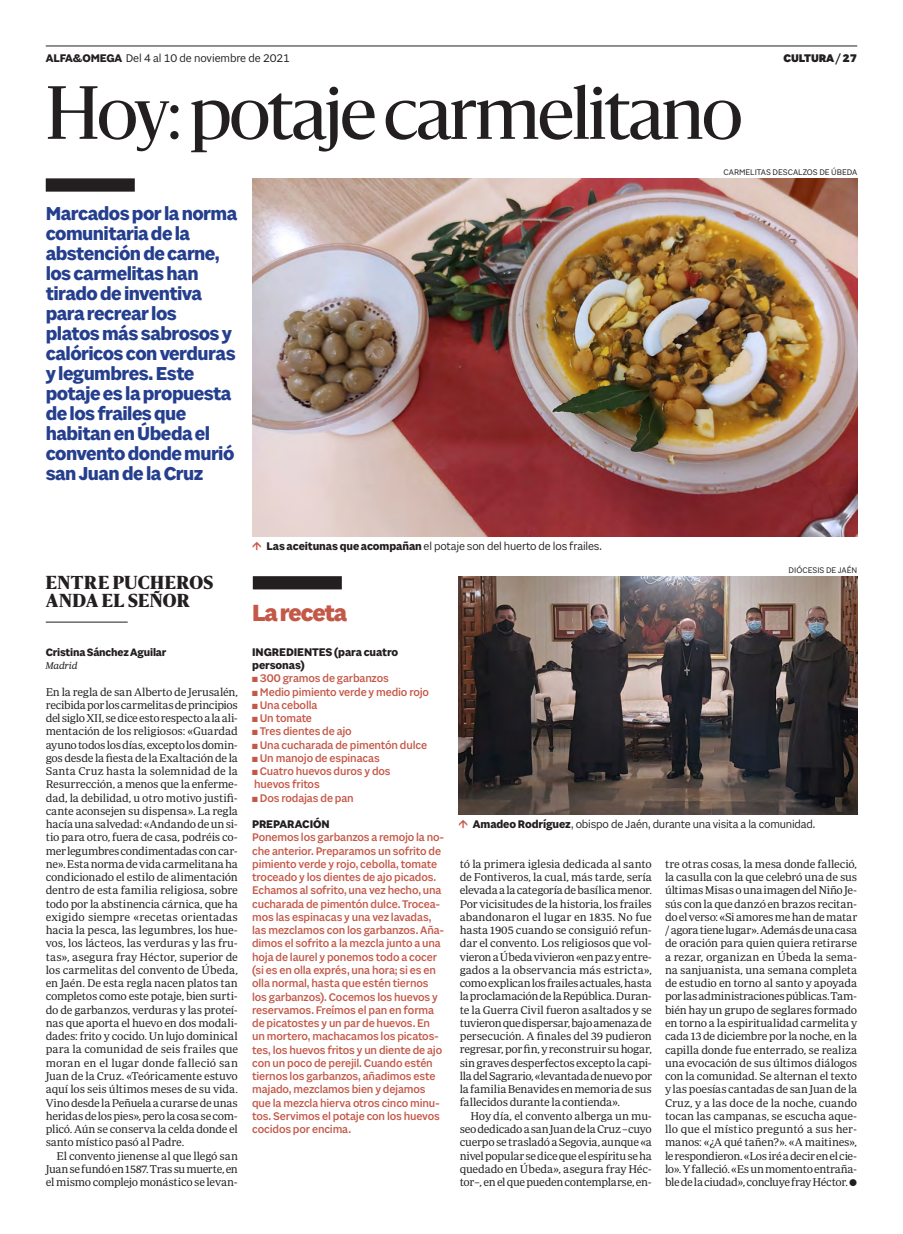
<style>
.page{position:relative;width:903px;height:1234px;background:#fff}
.page>*{position:absolute;margin:0;border:0;box-sizing:border-box;transform-origin:0 0}
.Titulo_C56{font:70px "Sanomat";letter-spacing:-.025em;color:#231f20}
.Receta_la_receta{font:800 25px "Sole Sans";letter-spacing:-.045em;color:#c45848}
.Entradilla_C16_azul{font:700 20px/20px "Sole Sans";letter-spacing:-.025em;color:#253f8e}
.Etiqueta_seccion{font:900 17.5px "Sanomat";letter-spacing:.03em;color:#231f20}
.Apoyo_TEXTO_salmon{font:500 11.88px/13.2px "Sole Sans";letter-spacing:-.015em;color:#c45848}
.Receta_ingred_y_pre{font:500 11.88px "Sole Sans";letter-spacing:-.015em;color:#c45848}
.Pie_de_foto{font:11.88px "Sole Sans";letter-spacing:-.015em;color:#231f20}
.Foliacion{font:11.88px "Sole Sans";letter-spacing:-.005em;color:#231f20}
.Receta_titulin_ingr{font:700 11.88px "Sole Sans";letter-spacing:-.005em;color:#231f20}
.Apoyo_TEXTO_salmon-2{font:700 11.88px "Sole Sans";letter-spacing:-.005em;color:#231f20}
.Foliacion-2{font:900 11.88px "Sole Sans";letter-spacing:-.005em;color:#231f20}
.Texto_GENERAL_2_pa{font:11.5px/13.2px "Periodico Text Lg";letter-spacing:-.03em;color:#231f20;text-align:justify}
.Texto_GENERAL_1_pa{font:11.5px/13.2px "Periodico Text Lg";letter-spacing:-.02em;color:#231f20;text-align:justify}
.Firma_propia_cargo{font:700 11.5px "Sole Sans";letter-spacing:-.015em;color:#231f20}
.Firma_propia_lugar{font:10px "Periodico Text Lg It";letter-spacing:-.01em;color:#231f20}
.Firma_foto{font:8.75px "Sole Sans";color:#231f20}
.s1{font-weight:700}
</style>
<div class="page">
<hr style="left:46px;top:46px;width:811px;height:1px;background:#231f20">
<div style="left:46px;top:178px;width:89px;height:14px;background:#231f20"></div>
<div style="left:253px;top:576px;width:89px;height:13px;background:#231f20"></div>
<hr style="left:46px;top:621px;width:82px;height:1px;background:#231f20">
<img style="left:252px;top:178px;width:605px;height:358px">
<img style="left:459px;top:576px;width:398px;height:238px">
<p class="Foliacion" style="left:46px;top:51px;width:246px"><span class="s1">ALFA&amp;OMEGA</span> Del 4 al 10 de noviembre de 2021</p>
<p class="Foliacion-2" style="left:783px;top:51px;width:75px">CULTURA / 27</p>
<p class="Titulo_C56" style="left:46px;top:62px;width:698px">Hoy: potaje carmelitano</p>
<p class="Entradilla_C16_azul" style="left:46px;top:204px;width:193px">Marcados por la norma comunitaria de la abstención de carne, los carmelitas han tirado de inventiva para recrear los<br>platos más sabrosos y calóricos con verduras y legumbres. Este potaje es la propuesta de los frailes que habitan en Úbeda el convento donde murió san Juan de la Cruz</p>
<p class="Firma_foto" style="left:723px;top:167px;width:135px">CARMELITAS DESCALZOS DE ÚBEDA</p>
<p class="Etiqueta_seccion" style="left:46px;top:568px;width:169px">ENTRE PUCHEROS</p>
<p class="Etiqueta_seccion" style="left:46px;top:586px;width:146px">ANDA EL SEÑOR</p>
<p class="Firma_propia_cargo" style="left:46px;top:645px;width:122px">Cristina Sánchez Aguilar</p>
<p class="Firma_propia_lugar" style="left:46px;top:659px;width:33px">Madrid</p>
<p class="Texto_GENERAL_1_pa" style="left:46px;top:684px;width:194px">En la regla de san Alberto de Jerusalén, recibida por los carmelitas de principios del siglo XII, se dice esto respecto a la ali&shy;mentación de los religiosos: «Guardad ayuno todos los días, excepto los domin&shy;gos desde la fiesta de la Exaltación de la Santa Cruz hasta la solemnidad de la Resurrección, a menos que la enferme&shy;dad, la debilidad, u otro motivo justifi&shy;cante aconsejen su dispensa». La regla hacía una salvedad: «Andando de un si&shy;tio para otro, fuera de casa, podréis co&shy;mer legumbres condimentadas con car&shy;ne». Esta norma de vida carmelitana ha condicionado el estilo de alimentación dentro de esta familia religiosa, sobre todo por la abstinencia cárnica, que ha exigido siempre «recetas orientadas hacia la pesca, las legumbres, los hue&shy;vos, los lácteos, las verduras y las fru&shy;tas», asegura fray Héctor, superior de los carmelitas del convento de Úbeda, en Jaén. De esta regla nacen platos tan completos como este potaje, bien surti&shy;do de garbanzos, verduras y las proteí&shy;nas que aporta el huevo en dos modali&shy;dades: frito y cocido. Un lujo dominical para la comunidad de seis frailes que moran en el lugar donde falleció san Juan de la Cruz. «Teóricamente estuvo aquí los seis últimos meses de su vida.<br>Vino desde la Peñuela a curarse de unas heridas de los pies», pero la cosa se com&shy;plicó. Aún se conserva la celda donde el santo místico pasó al Padre.</p>
<p class="Texto_GENERAL_2_pa" style="left:46px;top:1148px;width:194px;text-indent:11px">El convento jienense al que llegó san Juan se fundó en 1587. Tras su muerte, en el mismo complejo monástico se levan-</p>
<p class="Pie_de_foto" style="left:266px;top:539px;width:337px"><span class="s1">Las aceitunas que acompañan</span> el potaje son del huerto de los frailes.</p>
<p class="Firma_foto" style="left:789px;top:564px;width:70px">DIÓCESIS DE JAÉN</p>
<p class="Receta_la_receta" style="left:252px;top:598px;width:97px">La receta</p>
<p class="Receta_titulin_ingr" style="left:252px;top:644px;width:148px">INGREDIENTES (para cuatro</p>
<p class="Receta_titulin_ingr" style="left:252px;top:658px;width:54px">personas)</p>
<p class="Receta_ingred_y_pre" style="left:252px;top:671px;width:138px">■ 300 gramos de garbanzos</p>
<p class="Receta_ingred_y_pre" style="left:252px;top:684px;width:178px">■ Medio pimiento verde y medio rojo</p>
<p class="Receta_ingred_y_pre" style="left:252px;top:697px;width:67px">■ Una cebolla</p>
<p class="Receta_ingred_y_pre" style="left:252px;top:711px;width:61px">■ Un tomate</p>
<p class="Receta_ingred_y_pre" style="left:252px;top:724px;width:101px">■ Tres dientes de ajo</p>
<p class="Receta_ingred_y_pre" style="left:252px;top:737px;width:176px">■ Una cucharada de pimentón dulce</p>
<p class="Receta_ingred_y_pre" style="left:252px;top:750px;width:129px">■ Un manojo de espinacas</p>
<p class="Receta_ingred_y_pre" style="left:252px;top:764px;width:140px">■ Cuatro huevos duros y dos</p>
<p class="Receta_ingred_y_pre" style="left:254px;top:777px;width:67px">huevos fritos</p>
<p class="Receta_ingred_y_pre" style="left:252px;top:790px;width:103px">■ Dos rodajas de pan</p>
<p class="Apoyo_TEXTO_salmon-2" style="left:252px;top:817px;width:79px">PREPARACIÓN</p>
<p class="Apoyo_TEXTO_salmon" style="left:252px;top:831px;width:194px">Ponemos los garbanzos a remojo la no&shy;che anterior. Preparamos un sofrito de pimiento verde y rojo, cebolla, tomate troceado y los dientes de ajo picados.<br>Echamos al sofrito, una vez hecho, una cucharada de pimentón dulce. Trocea&shy;mos las espinacas y una vez lavadas, las mezclamos con los garbanzos. Aña&shy;dimos el sofrito a la mezcla junto a una hoja de laurel y ponemos todo a cocer (si es en olla exprés, una hora; si es en olla normal, hasta que estén tiernos los garbanzos). Cocemos los huevos y reservamos. Freímos el pan en forma de picatostes y un par de huevos. En un mortero, machacamos los picatos&shy;tes, los huevos fritos y un diente de ajo con un poco de perejil. Cuando estén tiernos los garbanzos, añadimos este majado, mezclamos bien y dejamos que la mezcla hierva otros cinco minu&shy;tos. Servimos el potaje con los huevos cocidos por encima.</p>
<p class="Pie_de_foto" style="left:473px;top:817px;width:344px"><span class="s1">Amadeo Rodríguez</span>, obispo de Jaén, durante una visita a la comunidad.</p>
<p class="Texto_GENERAL_2_pa" style="left:460px;top:856px;width:194px">tó la primera iglesia dedicada al santo de Fontiveros, la cual, más tarde, sería elevada a la categoría de basílica menor.<br>Por vicisitudes de la historia, los frailes abandonaron el lugar en 1835. No fue hasta 1905 cuando se consiguió refun&shy;dar el convento. Los religiosos que vol&shy;vieron a Úbeda vivieron «en paz y entre&shy;gados a la observancia más estricta», como explican los frailes actuales, hasta la proclamación de la República. Duran&shy;te la Guerra Civil fueron asaltados y se tuvieron que dispersar, bajo amenaza de persecución. A finales del 39 pudieron regresar, por fin, y reconstruir su hogar, sin graves desperfectos excepto la capi&shy;lla del Sagrario, «levantada de nuevo por la familia Benavides en memoria de sus fallecidos durante la contienda».</p>
<p class="Texto_GENERAL_2_pa" style="left:460px;top:1108px;width:194px;text-indent:11px">Hoy día, el convento alberga un mu&shy;seo dedicado a san Juan de la Cruz –cuyo cuerpo se trasladó a Segovia, aunque «a nivel popular se dice que el espíritu se ha quedado en Úbeda», asegura fray Héc&shy;tor–, en el que pueden contemplarse, en-</p>
<p class="Texto_GENERAL_2_pa" style="left:665px;top:856px;width:194px">tre otras cosas, la mesa donde falleció, la casulla con la que celebró una de sus últimas Misas o una imagen del Niño Je&shy;sús con la que danzó en brazos recitan&shy;do el verso: «Si amores me han de matar / agora tiene lugar». Además de una casa de oración para quien quiera retirarse a rezar, organizan en Úbeda la sema&shy;na sanjuanista, una semana completa de estudio en torno al santo y apoyada por las administraciones públicas. Tam&shy;bién hay un grupo de seglares formado en torno a la espiritualidad carmelita y cada 13 de diciembre por la noche, en la capilla donde fue enterrado, se realiza una evocación de sus últimos diálogos con la comunidad. Se alternan el texto y las poesías cantadas de san Juan de la Cruz, y a las doce de la noche, cuando tocan las campanas, se escucha aque&shy;llo que el místico preguntó a sus her&shy;manos: «¿A qué tañen?». «A maitines», le respondieron. «Los iré a decir en el cie&shy;lo». Y falleció. «Es un momento entraña&shy;ble de la ciudad», concluye fray Héctor.</p>
</div>
